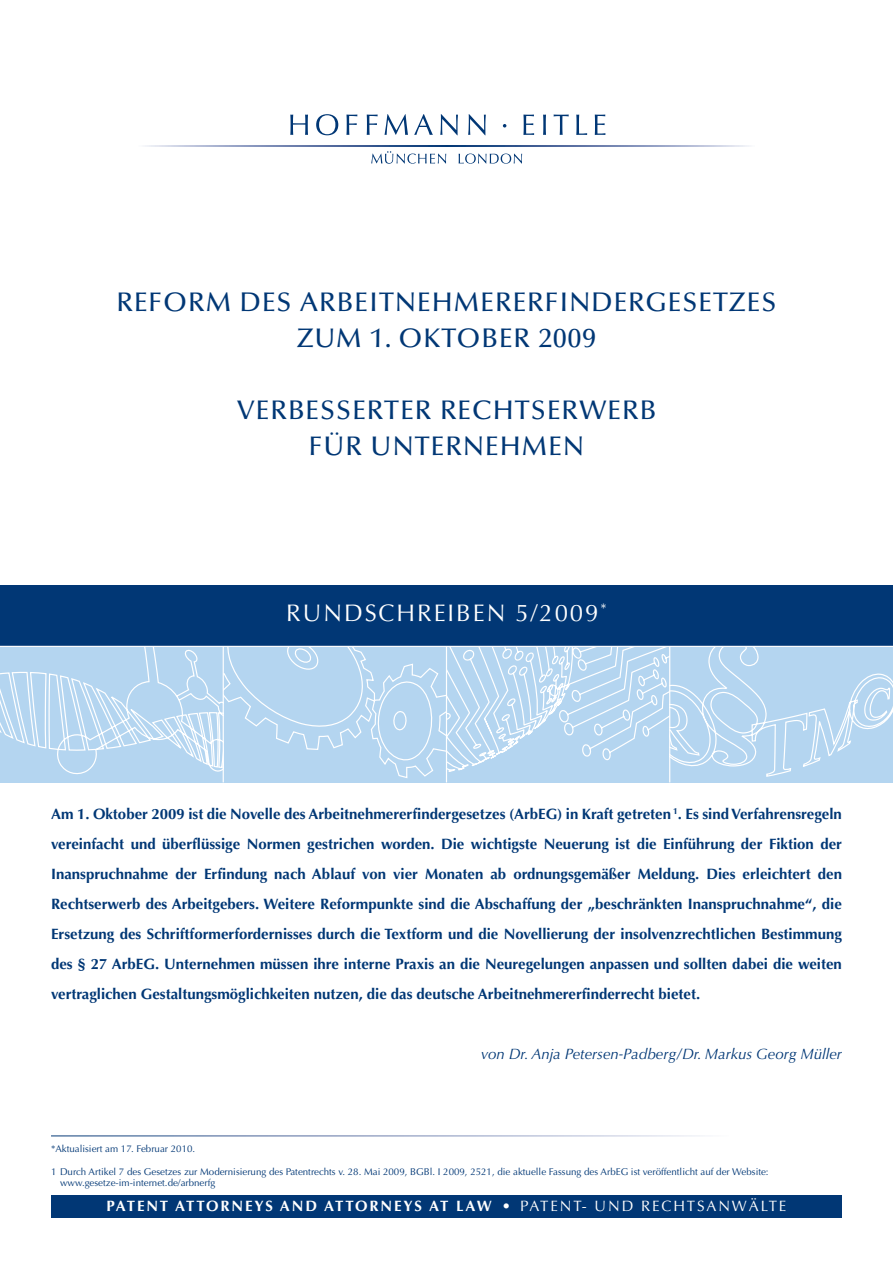
<style>
.page{position:relative;width:893px;height:1263px;background:#fff}
.page>*{position:absolute;margin:0;border:0;box-sizing:border-box;transform-origin:0 0}
.t1{font:500 27px/36px "Optima";letter-spacing:.04em;color:#013775;text-align:center}
.t2{font:24px "Optima";letter-spacing:.08em;color:#fff}
.t3{font:700 15px/30px "Optima";color:#013775;text-align:justify}
.t4{font:italic 15px "Optima";color:#013775}
.t5{font:700 15px "Optima";letter-spacing:.125em;color:#fff}
.t6{font:15px "Optima";letter-spacing:.125em;color:#fff}
.t7{font:9.75px/11.2px "Optima";color:#013775}
.s1{font-weight:400}
</style>
<div class="page">
<div style="left:0;top:646px;width:893px;height:136px;background:#b4d5f0"></div>
<svg style="left:0;top:647px;width:893px;height:132px"></svg>
<div style="left:0;top:585px;width:893px;height:61px;background:#013775"></div>
<hr style="left:223px;top:646px;width:1px;height:136px;background:#fff">
<hr style="left:446px;top:646px;width:1px;height:136px;background:#fff">
<hr style="left:669px;top:646px;width:1px;height:136px;background:#fff">
<hr style="left:0;top:646px;width:893px;height:1px;background:#fff">
<svg style="left:290px;top:115px;width:18px;height:20px"></svg>
<svg style="left:316px;top:114px;width:22px;height:21px"></svg>
<svg style="left:346px;top:115px;width:11px;height:20px"></svg>
<svg style="left:367px;top:115px;width:11px;height:20px"></svg>
<svg style="left:385px;top:114px;width:23px;height:21px"></svg>
<svg style="left:414px;top:114px;width:19px;height:21px"></svg>
<svg style="left:440px;top:114px;width:18px;height:21px"></svg>
<svg style="left:468px;top:114px;width:18px;height:21px"></svg>
<svg style="left:503px;top:124px;width:3px;height:4px"></svg>
<svg style="left:523px;top:115px;width:11px;height:20px"></svg>
<svg style="left:543px;top:115px;width:3px;height:20px"></svg>
<svg style="left:553px;top:115px;width:16px;height:20px"></svg>
<svg style="left:576px;top:115px;width:11px;height:20px"></svg>
<svg style="left:595px;top:115px;width:10px;height:20px"></svg>
<svg style="left:371px;top:151px;width:75px;height:13px"></svg>
<svg style="left:459px;top:154px;width:63px;height:10px"></svg>
<svg style="left:145px;top:145px;width:604px;height:2px"></svg>
<div style="left:51px;top:1195px;width:791px;height:22px;background:#013775"></div>
<h1 class="t1" style="left:116px;top:284px;width:661px">REFORM DES ARBEITNEHMERERFINDERGESETZES<br>ZUM 1. OKTOBER 2009</h1>
<h1 class="t1" style="left:237px;top:392px;width:421px">VERBESSERTER RECHTSERWERB<br>FÜR U NTERNEHMEN</h1>
<h2 class="t2" style="left:286px;top:599px;width:322px">Rundschreiben 5/2009<sup>*</sup></h2>
<p class="t3" style="left:51px;top:799px;width:792px">Am 1. Oktober 2009 ist die Novelle des Arbeitnehmererfindergesetzes (ArbEG) in Kraft getreten <sup>1</sup>. Es sind Verfahrensregeln vereinfacht und überflüssige Normen gestrichen worden. Die wichtigste Neuerung ist die Einführung der Fiktion der Inanspruchnahme der Erfindung nach Ablauf von vier Monaten ab ordnungsgemäßer Meldung. Dies erleichtert den Rechtserwerb des Arbeitgebers. Weitere Reformpunkte sind die Abschaffung der „beschränkten Inanspruchnahme“, die Ersetzung des Schriftformerfordernisses durch die Textform und die Novellierung der insolvenzrechtlichen Bestimmung des § 27 ArbEG. Unternehmen müssen ihre interne Praxis an die Neuregelungen anpassen und sollten dabei die weiten vertraglichen Gestaltungsmöglichkeiten nutzen, die das deutsche Arbeitnehmererfinderrecht bietet.</p>
<p class="t4" style="left:481px;top:1045px;width:362px">von Dr. Anja Petersen-Padberg/Dr. Markus Georg Müller</p>
<p class="t7" style="left:51px;top:1143px;width:146px">*Aktualisiert am 17. Februar 2010.</p>
<p class="t7" style="left:60px;top:1166px;width:710px;text-indent:-9px">1 D urch Artikel 7 des Gesetzes zur Modernisierung des Patentrechts v. 28. Mai 2009, B GB l. I 2009, 2521, die aktuelle Fassung des ArbEG ist veröffentlicht auf der Website: www.gesetze-im-internet.de/arbnerfg</p>
<p class="t5" style="left:107px;top:1197px;width:502px">PATENT ATTORNEYS AND ATTORNEYS AT LAW • <span class="s1">PATEN T- UND</span></p>
<p class="t6" style="left:641px;top:1197px;width:23px">RECH</p>
<p class="t6" style="left:687px;top:1197px;width:99px">TSANWÄLTE</p>
</div>
